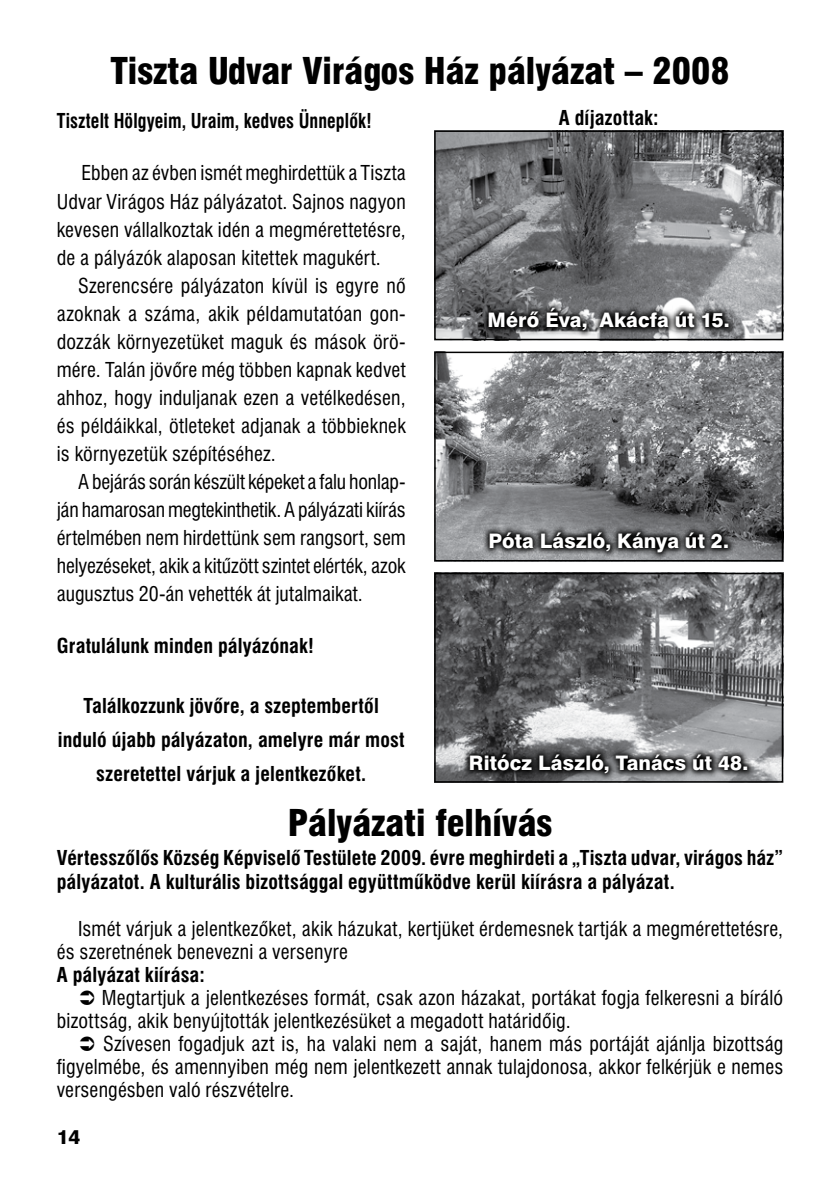
<style>
.page{position:relative;width:840px;height:1191px;background:#fff}
.page>*{position:absolute;margin:0;border:0;box-sizing:border-box;transform-origin:0 0}
.t1{font:36px "Swiss 721 Blk Cn PFL";color:#000}
.t2{font:20px/28px "Swiss 721 Cn PFL";letter-spacing:.01em;color:#000;text-align:justify}
.t3{font:700 20px/34px "Swiss 721 Cn PFL";letter-spacing:.005em;color:#000;text-align:center}
.t4{font:20px "Swiss 721 Hv PFL";letter-spacing:.005em;color:#fff}
.t5{font:700 20px "Swiss 721 Cn PFL";letter-spacing:.005em;color:#000;scale:.9 1}
.t6{font:20px "Swiss 721 Hv PFL";color:#000}
</style>
<div class="page">
<img style="left:437px;top:133px;width:342px;height:204px">
<div style="left:434px;top:130px;width:348px;height:210px;border:2px solid #000"></div>
<img style="left:437px;top:354px;width:342px;height:204px">
<img style="left:437px;top:576px;width:342px;height:203px">
<svg style="left:480px;top:523px;width:304px;height:85px;background:#707172"></svg>
<svg style="left:479px;top:299px;width:305px;height:87px"></svg>
<svg style="left:460px;top:746px;width:324px;height:37px;background:#545556"></svg>
<h1 class="t1" style="left:110px;top:49px;width:620px">Tiszta Udvar Virágos Ház pályázat – 2008</h1>
<p class="t5" style="left:57px;top:109px;width:351px">Tisztelt Hölgyeim, Uraim, kedves Ünneplők!</p>
<p class="t2" style="left:57px;top:159px;width:350px;text-indent:25px">Ebben az évben ismét meghirdettük a Tiszta Udvar Virágos Ház pályázatot. Sajnos nagyon kevesen vállalkoztak idén a megmérettetésre, de a pályázók alaposan kitettek magukért.</p>
<p class="t2" style="left:57px;top:271px;width:350px;text-indent:21px">Szerencsére pályázaton kívül is egyre nő azoknak a száma, akik példamutatóan gon&shy;dozzák környezetüket maguk és mások örö&shy;mére. Talán jövőre még többen kapnak kedvet ahhoz, hogy induljanak ezen a vetélkedésen, és példáikkal, ötleteket adjanak a többieknek is környezetük szépítéséhez.</p>
<p class="t2" style="left:57px;top:467px;width:350px;text-indent:21px">A bejárás során készült képeket a falu honlap&shy;ján hamarosan megtekinthetik. A pályázati kiírás értelmében nem hirdettünk sem rangsort, sem helyezéseket, akik a kitűzött szintet elérték, azok augusztus 20-án vehették át jutalmaikat.</p>
<p class="t3" style="left:57px;top:628px;width:258px">Gratulálunk minden pályázónak!</p>
<p class="t3" style="left:58px;top:688px;width:348px">Találkozzunk jövőre, a szeptembertől induló újabb pályázaton, amelyre már most szeretettel várjuk a jelentkezőket.</p>
<p class="t3" style="left:558px;top:100px;width:101px">A díjazottak:</p>
<p class="t4" style="left:487px;top:308px;width:244px">Mérő Éva, Akácfa út 15.</p>
<p class="t4" style="left:488px;top:528px;width:242px">Póta László, Kánya út 2.</p>
<p class="t4" style="left:468px;top:751px;width:281px">Ritócz László, Tanács út 48.</p>
<h1 class="t1" style="left:287px;top:801px;width:266px">Pályázati felhívás</h1>
<p class="t3" style="left:57px;top:846px;width:727px;line-height:24px;text-align:left">Vértesszőlős Község Képviselő Testülete 2009. évre meghirdeti a „Tiszta udvar, virágos ház” pályázatot. A kulturális bizottsággal együttműködve kerül kiírásra a pályázat.</p>
<p class="t2" style="left:57px;top:917px;width:727px;line-height:23px;text-indent:21px">Ismét várjuk a jelentkezőket, akik házukat, kertjüket érdemesnek tartják a megmérettetésre, és szeretnének benevezni a versenyre</p>
<p class="t3" style="left:57px;top:958px;width:149px">A pályázat kiírása:</p>
<p class="t2" style="left:57px;top:986px;width:727px;line-height:23px;text-indent:45px">Megtartjuk a jelentkezéses formát, csak azon házakat, portákat fogja felkeresni a bíráló bizottság, akik benyújtották jelentkezésüket a megadott határidőig.</p>
<p class="t2" style="left:57px;top:1032px;width:727px;line-height:23px;text-indent:46px">Szívesen fogadjuk azt is, ha valaki nem a saját, hanem más portáját ajánlja bizottság figyelmébe, és amennyiben még nem jelentkezett annak tulajdonosa, akkor felkérjük e nemes versengésben való részvételre.</p>
<p class="t6" style="left:57px;top:1124px;width:25px">14</p>
</div>
